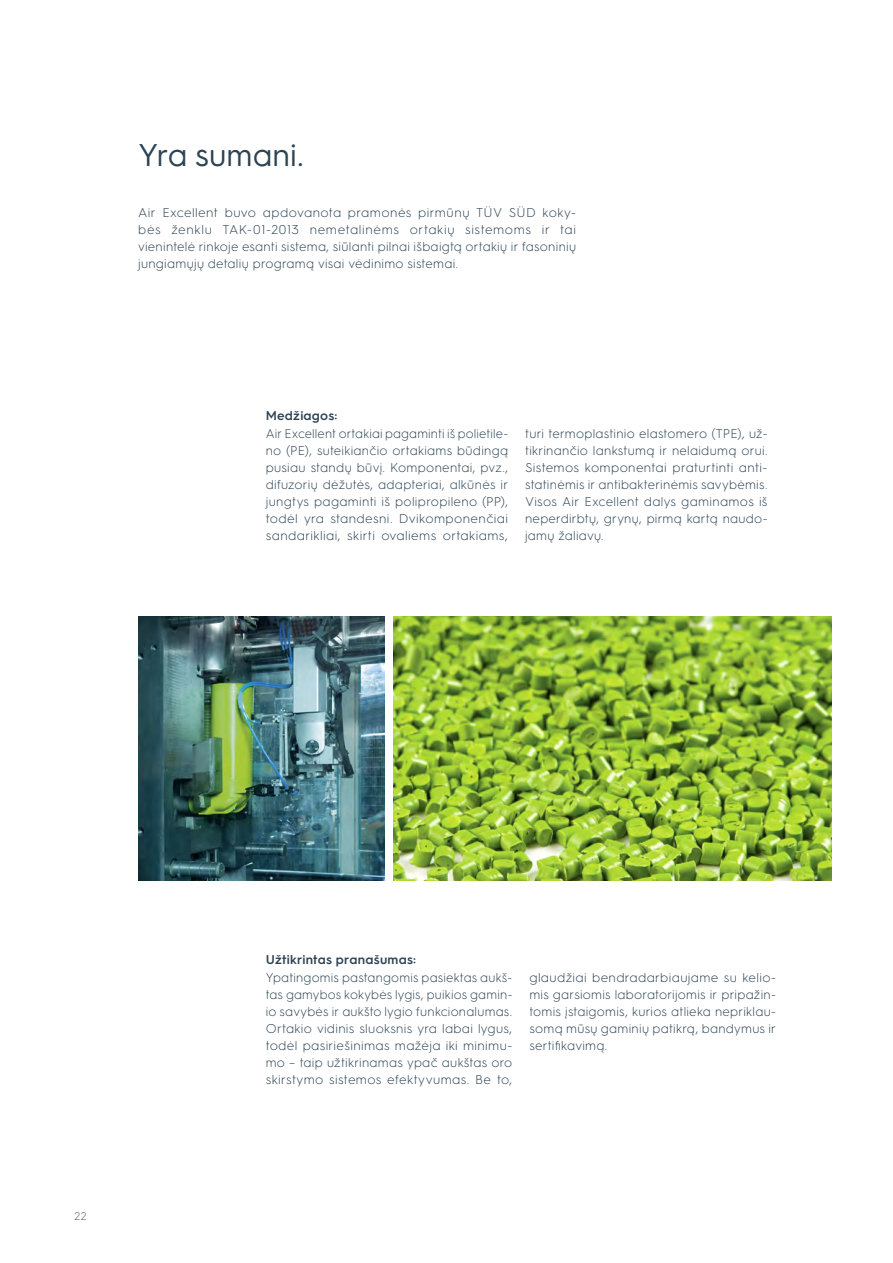
<style>
.page{position:relative;width:893px;height:1263px;background:#fff}
.page>*{position:absolute;margin:0;border:0;box-sizing:border-box;transform-origin:0 0}
._10_head{font:31.5px "HGS3";letter-spacing:.005em;color:#2c4354}
._30_body{font:300 12.75px/17px "HGS3";letter-spacing:.02em;color:#2c4354;text-align:justify}
._20_sub_anthracite{font:600 12.75px "HGS3";letter-spacing:.02em;color:#2c4354}
.t1{font:300 11.25px "HGS3";color:#4e6476}
</style>
<div class="page">
<img style="left:138px;top:617px;width:247px;height:263px">
<img style="left:393px;top:616px;width:438px;height:264px">
<p class="_10_head" style="left:138px;top:133px;width:167px">Yra sumani.</p>
<p class="_30_body" style="left:138px;top:203px;width:439px">Air Excellent buvo apdovanota pramonės pirmūnų TÜV SÜD koky&shy;bės ženklu TAK-01-2013 nemetalinėms ortakių sistemoms ir tai vienintelė rinkoje esanti sistema, siūlanti pilnai išbaigtą ortakių ir fasoninių jungiamųjų detalių programą visai vėdinimo sistemai.</p>
<p class="_20_sub_anthracite" style="left:266px;top:406px;width:73px">Medžiagos:</p>
<p class="_30_body" style="left:266px;top:424px;width:244px">Air Excellent ortakiai pagaminti iš polietile&shy;no (PE), suteikiančio ortakiams būdingą pusiau standų būvį. Komponentai, pvz., difuzorių dėžutės, adapteriai, alkūnės ir jungtys pagaminti iš polipropileno (PP), todėl yra standesni. Dvikomponenčiai sandarikliai, skirti ovaliems ortakiams,</p>
<p class="_30_body" style="left:525px;top:424px;width:244px">turi termoplastinio elastomero (TPE), už&shy;tikrinančio lankstumą ir nelaidumą orui.<br>Sistemos komponentai praturtinti anti&shy;statinėmis ir antibakterinėmis savybėmis.<br>Visos Air Excellent dalys gaminamos iš neperdirbtų, grynų, pirmą kartą naudo&shy;jamų žaliavų.</p>
<p class="t1" style="left:74px;top:1209px;width:14px">22</p>
<p class="_20_sub_anthracite" style="left:266px;top:950px;width:152px">Užtikrintas pranašumas:</p>
<p class="_30_body" style="left:266px;top:969px;width:248px">Ypatingomis pastangomis pasiektas aukš&shy;tas gamybos kokybės lygis, puikios gamin&shy;io savybės ir aukšto lygio funkcionalumas.<br>Ortakio vidinis sluoksnis yra labai lygus, todėl pasiriešinimas mažėja iki minimu&shy;mo – taip užtikrinamas ypač aukštas oro skirstymo sistemos efektyvumas. Be to,</p>
<p class="_30_body" style="left:529px;top:969px;width:248px">glaudžiai bendradarbiaujame su kelio&shy;mis garsiomis laboratorijomis ir pripažin&shy;tomis įstaigomis, kurios atlieka nepriklau&shy;somą mūsų gaminių patikrą, bandymus ir sertifikavimą.</p>
</div>
